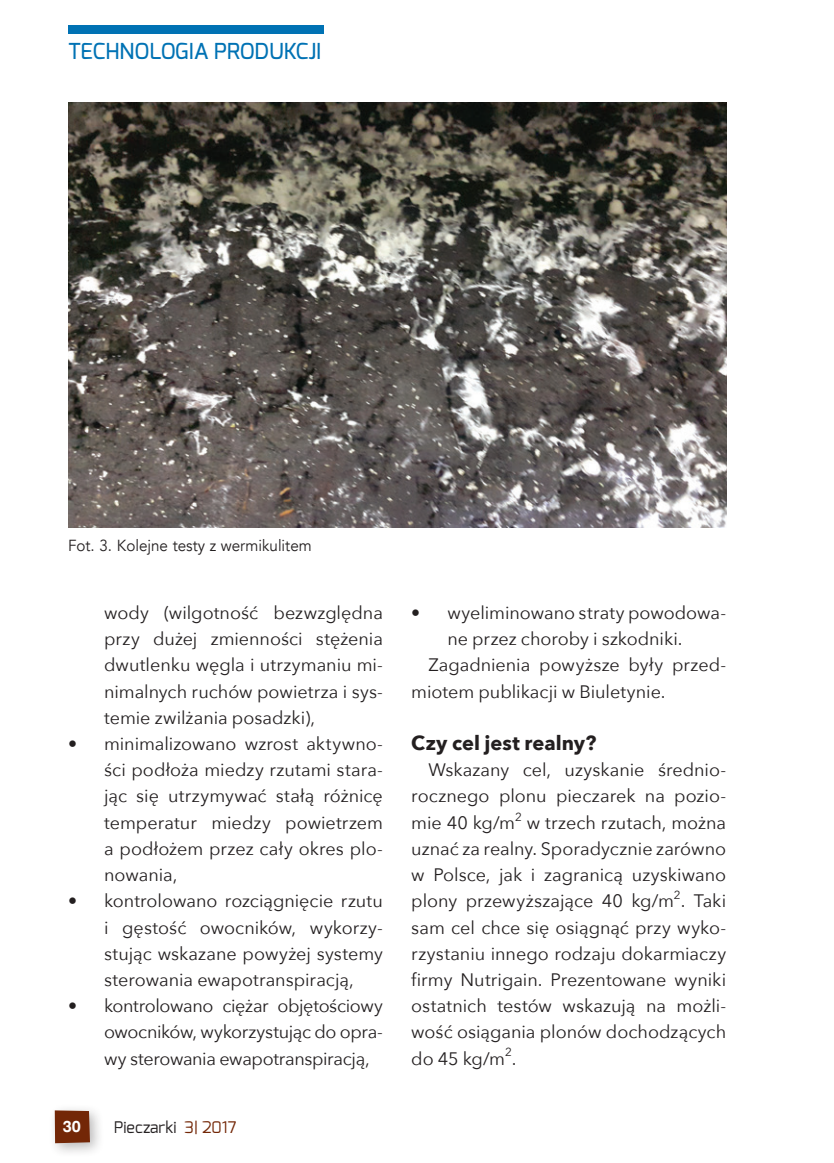
<style>
.page{position:relative;width:834px;height:1163px;background:#fff}
.page>*{position:absolute;margin:0;border:0;box-sizing:border-box;transform-origin:0 0}
.t1{font:500 22px "Exo";color:#0072b4}
.śródtytuł{font:700 20px "Avenir Next";color:#231f20}
.teksty_glowne{font:18px/26.2px "Avenir Next";color:#231f20;text-align:justify}
.podpisyFot{font:16px "Avenir";color:#231f20;scale:.95 1}
.t2{font:16px "Exo";color:#231f20}
.t3{font:700 16px "Swis 721 EU";color:#fff}
.teksty_glowne-2{font:11.6px "Avenir Next";color:#231f20}
.s1{color:#732707}
</style>
<div class="page">
<div style="left:48px;top:1103px;width:57px;height:54px;background:#231f20;opacity:.3"></div>
<svg style="left:55px;top:1110px;width:35px;height:32px"></svg>
<div style="left:68px;top:26px;width:255px;height:8px;background:#0072b4"></div>
<img style="left:68px;top:102px;width:658px;height:425px">
<p class="t1" style="left:68px;top:37px;width:254px">TECHNOLOGIA PRODUKCJI</p>
<p class="podpisyFot" style="left:68px;top:535px;width:258px">Fot. 3. Kolejne testy z wermikulitem</p>
<p class="teksty_glowne" style="left:104px;top:599px;width:280px">wody (wilgotność bezwzględna przy dużej zmienności stężenia dwutlenku węgla i utrzymaniu mi&shy;nimalnych ruchów powietrza i sys&shy;temie zwilżania posadzki),</p>
<p class="teksty_glowne" style="left:104px;top:730px;width:280px;text-indent:-36px">• minimalizowano wzrost aktywno&shy;ści podłoża miedzy rzutami stara&shy;jąc się utrzymywać stałą różnicę temperatur miedzy powietrzem a podłożem przez cały okres plo&shy;nowania,</p>
<p class="teksty_glowne" style="left:104px;top:887px;width:280px;text-indent:-36px">• kontrolowano rozciągnięcie rzutu i gęstość owocników, wykorzy&shy;stując wskazane powyżej systemy sterowania ewapotranspiracją,</p>
<p class="teksty_glowne" style="left:104px;top:992px;width:280px;text-indent:-36px">• kontrolowano ciężar objętościowy owocników, wykorzystując do opra&shy;wy sterowania ewapotranspiracją,</p>
<p class="t3" style="left:63px;top:1115px;width:20px">30</p>
<p class="t2" style="left:114px;top:1116px;width:124px">Pieczarki <span class="s1">3| 2017</span></p>
<p class="teksty_glowne" style="left:411px;top:599px;width:316px;text-align:center">• wyeliminowano straty powodowa&shy;ne przez choroby i szkodniki.</p>
<p class="teksty_glowne" style="left:411px;top:652px;width:316px;text-indent:17px">Zagadnienia powyższe były przed&shy;miotem publikacji w Biuletynie.</p>
<p class="śródtytuł" style="left:411px;top:730px;width:186px">Czy cel jest realny?</p>
<p class="teksty_glowne" style="left:411px;top:756px;width:316px;text-indent:17px">Wskazany cel, uzyskanie średnio&shy;rocznego plonu pieczarek na pozio&shy;mie 40 kg/m</p>
<p class="teksty_glowne-2" style="left:515px;top:809px;width:8px">2</p>
<p class="teksty_glowne" style="left:411px;top:809px;width:316px;text-indent:116px">w trzech rzutach, można uznać za realny. Sporadycznie zarówno w Polsce, jak i zagranicą uzyskiwano plony przewyższające 40 kg/m<sup>2</sup>. Taki sam cel chce się osiągnąć przy wyko&shy;rzystaniu innego rodzaju dokarmiaczy firmy Nutrigain. Prezentowane wyniki ostatnich testów wskazują na możli&shy;wość osiągania plonów dochodzących do 45 kg/m .</p>
<p class="teksty_glowne-2" style="left:505px;top:1045px;width:8px">2</p>
</div>
